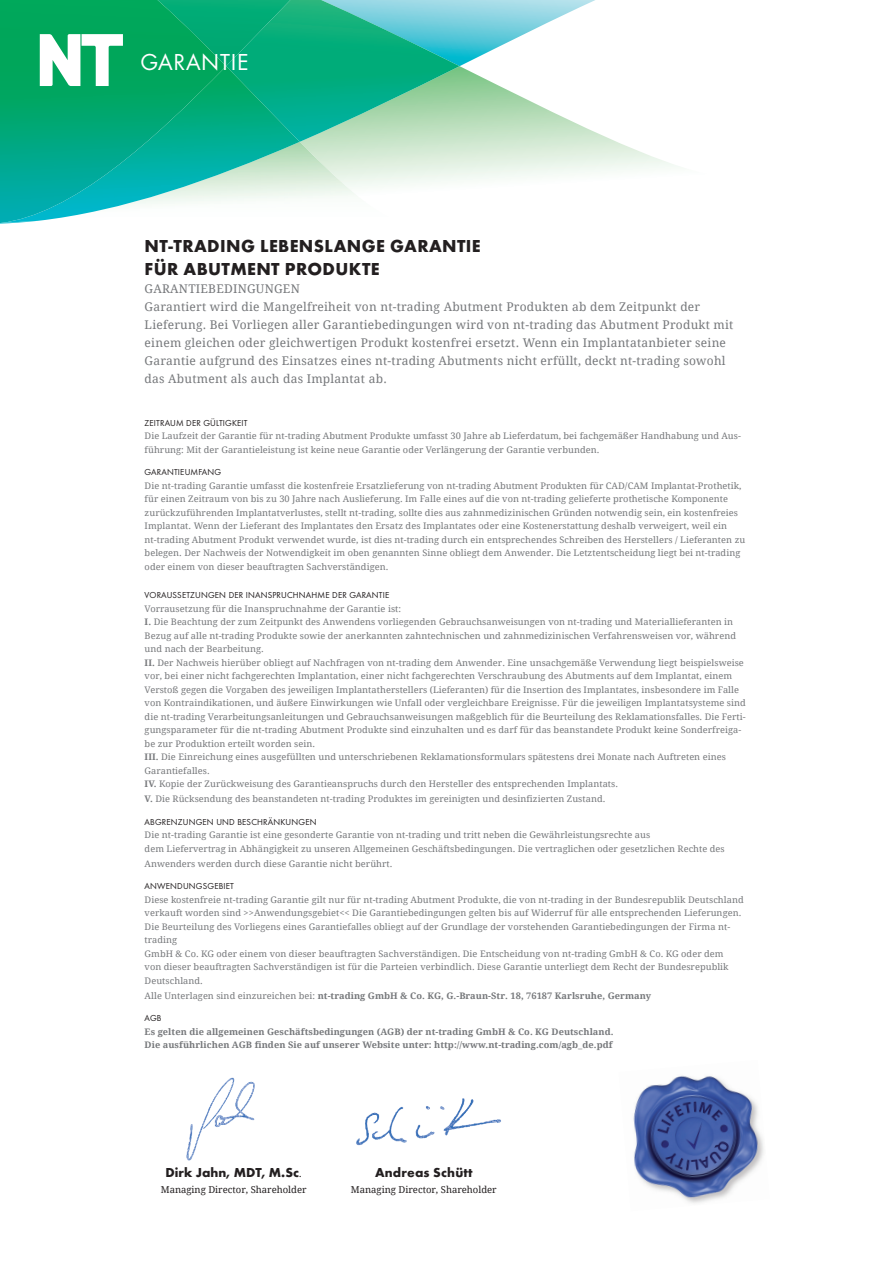
<style>
.page{position:relative;width:893px;height:1263px;background:#fff}
.page>*{position:absolute;margin:0;border:0;box-sizing:border-box;transform-origin:0 0}
.t1{font:24px "Futura Boo";letter-spacing:.03em;color:#fff}
.t2{font:700 18px/23.7px "Futura";letter-spacing:.02em;color:#231f20}
.t3{font:700 13.5px "Futura";letter-spacing:.01em;color:#231f20}
.t4{font:12px/18px "Droid Serif NT";letter-spacing:.02em;color:#76787b}
.t5{font:9.45px "Droid Serif NT";color:#231f20}
.t6{font:9px/13.5px "Droid Serif NT";letter-spacing:.005em;color:#76787b}
.t7{font:9px/13.5px "Droid Serif Bold NT";letter-spacing:.005em;color:#76787b}
.t8{font:9px "Futura Boo";letter-spacing:.02em;color:#231f20}
.s1{font-family:"Droid Serif Bold NT"}
.s2{font-family:"Droid Serif NT"}
.s3{font-family:"Futura Boo";font-weight:400}
</style>
<div class="page">
<svg style="left:460px;top:0;width:135px;height:66px"></svg>
<img style="left:290px;top:0;width:170px;height:142px">
<img style="left:226px;top:0;width:64px;height:66px">
<img style="left:226px;top:66px;width:74px;height:76px">
<svg style="left:0;top:142px;width:679px;height:82px"></svg>
<img style="left:0;top:0;width:226px;height:223px">
<img style="left:633px;top:1075px;width:131px;height:128px">
<img style="left:186px;top:1077px;width:69px;height:84px">
<img style="left:356px;top:1098px;width:145px;height:48px">
<svg style="left:40px;top:34px;width:83px;height:52px"></svg>
<h1 class="t1" style="left:140px;top:47px;width:109px">GARANTIE</h1>
<h2 class="t2" style="left:145px;top:234px;width:338px">NT-TRADING LEBENSLANGE GARANTIE<br>FÜR ABUTMENT PRODUKTE</h2>
<p class="t4" style="left:145px;top:280px;width:590px">GARANTIEBEDINGUNGEN<br>Garantiert wird die Mangelfreiheit von nt-trading Abutment Produkten ab dem Zeitpunkt der Lieferung. Bei Vorliegen aller Garantiebedingungen wird von nt-trading das Abutment Produkt mit einem gleichen oder gleichwertigen Produkt kostenfrei ersetzt. Wenn ein Implantatanbieter seine Garantie aufgrund des Einsatzes eines nt-trading Abutments nicht erfüllt, deckt nt-trading sowohl das Abutment als auch das Implantat ab.</p>
<p class="t8" style="left:145px;top:417px;width:104px">ZEITRAUM DER GÜLTIGKEIT</p>
<p class="t6" style="left:145px;top:429px;width:598px">Die Laufzeit der Garantie für nt-trading Abutment Produkte umfasst 30 Jahre ab Lieferdatum, bei fachgemäßer Handhabung und Aus&shy;führung: Mit der Garantieleistung ist keine neue Garantie oder Verlängerung der Garantie verbunden.</p>
<p class="t8" style="left:145px;top:467px;width:78px">GARANTIEUMFANG</p>
<p class="t6" style="left:145px;top:479px;width:602px">Die nt-trading Garantie umfasst die kostenfreie Ersatzlieferung von nt-trading Abutment Produkten für CAD/CAM Implantat-Prothetik, für einen Zeitraum von bis zu 30 Jahre nach Auslieferung. Im Falle eines auf die von nt-trading gelieferte prothetische Komponente zurückzuführenden Implantatverlustes, stellt nt-trading, sollte dies aus zahnmedizinischen Gründen notwendig sein, ein kostenfreies Implantat. Wenn der Lieferant des Implantates den Ersatz des Implantates oder eine Kostenerstattung deshalb verweigert, weil ein nt-trading Abutment Produkt verwendet wurde, ist dies nt-trading durch ein entsprechendes Schreiben des Herstellers / Lieferanten zu belegen. Der Nachweis der Notwendigkeit im oben genannten Sinne obliegt dem Anwender. Die Letztentscheidung liegt bei nt-trading oder einem von dieser beauftragten Sachverständigen.</p>
<p class="t8" style="left:145px;top:590px;width:246px">VORAUSSETZUNGEN DER INANSPRUCHNAHME DER GARANTIE</p>
<p class="t6" style="left:145px;top:602px;width:603px">Vorrausetzung für die Inanspruchnahme der Garantie ist:<br><span class="s1">I.</span> Die Beachtung der zum Zeitpunkt des Anwendens vorliegenden Gebrauchsanweisungen von nt-trading und Materiallieferanten in Bezug auf alle nt-trading Produkte sowie der anerkannten zahntechnischen und zahnmedizinischen Verfahrensweisen vor, während und nach der Bearbeitung.<br><span class="s1">II.</span> Der Nachweis hierüber obliegt auf Nachfragen von nt-trading dem Anwender. Eine unsachgemäße Verwendung liegt beispielsweise vor, bei einer nicht fachgerechten Implantation, einer nicht fachgerechten Verschraubung des Abutments auf dem Implantat, einem Verstoß gegen die Vorgaben des jeweiligen Implantatherstellers (Lieferanten) für die Insertion des Implantates, insbesondere im Falle von Kontraindikationen, und äußere Einwirkungen wie Unfall oder vergleichbare Ereignisse. Für die jeweiligen Implantatsysteme sind die nt-trading Verarbeitungsanleitungen und Gebrauchsanweisungen maßgeblich für die Beurteilung des Reklamationsfalles. Die Ferti&shy;gungsparameter für die nt-trading Abutment Produkte sind einzuhalten und es darf für das beanstandete Produkt keine Sonderfreiga&shy;be zur Produktion erteilt worden sein.<br><span class="s1">III.</span> Die Einreichung eines ausgefüllten und unterschriebenen Reklamationsformulars spätestens drei Monate nach Auftreten eines Garantiefalles.<br><span class="s1">IV.</span> Kopie der Zurückweisung des Garantieanspruchs durch den Hersteller des entsprechenden Implantats.</p>
<p class="t6" style="left:145px;top:792px;width:462px"><span class="s1">V.</span> Die Rücksendung des beanstandeten nt-trading Produktes im gereinigten und desinfizierten Zustand.</p>
<p class="t8" style="left:145px;top:816px;width:173px">ABGRENZUNGEN UND BESCHRÄNKUNGEN</p>
<p class="t6" style="left:145px;top:828px;width:582px">Die nt-trading Garantie ist eine gesonderte Garantie von nt-trading und tritt neben die Gewährleistungsrechte aus<br>dem Liefervertrag in Abhängigkeit zu unseren Allgemeinen Geschäftsbedingungen. Die vertraglichen oder gesetzlichen Rechte des</p>
<p class="t6" style="left:145px;top:857px;width:249px">Anwenders werden durch diese Garantie nicht berührt.</p>
<p class="t8" style="left:145px;top:881px;width:91px">ANWENDUNGSGEBIET</p>
<p class="t6" style="left:145px;top:893px;width:600px">Diese kostenfreie nt-trading Garantie gilt nur für nt-trading Abutment Produkte, die von nt-trading in der Bundesrepublik Deutschland verkauft worden sind &gt;&gt;Anwendungsgebiet&lt;&lt; Die Garantiebedingungen gelten bis auf Widerruf für alle entsprechenden Lieferungen.<br>Die Beurteilung des Vorliegens eines Garantiefalles obliegt auf der Grundlage der vorstehenden Garantiebedingungen der Firma nt&shy;trading<br>GmbH &amp; Co. KG oder einem von dieser beauftragten Sachverständigen. Die Entscheidung von nt-trading GmbH &amp; Co. KG oder dem<br>von dieser beauftragten Sachverständigen ist für die Parteien verbindlich. Diese Garantie unterliegt dem Recht der Bundesrepublik Deutschland.</p>
<p class="t7" style="left:145px;top:989px;width:508px"><span class="s2">Alle Unterlagen sind einzureichen bei:</span> nt-trading GmbH &amp; Co. KG, G.-Braun-Str. 18, 76187 Karlsruhe, Germany</p>
<p class="t8" style="left:145px;top:1013px;width:18px">AGB</p>
<p class="t7" style="left:145px;top:1025px;width:470px">Es gelten die allgemeinen Geschäftsbedingungen (AGB) der nt-trading GmbH &amp; Co. KG Deutschland.<br>Die ausführlichen AGB finden Sie auf unserer Website unter: http://www.nt-trading.com/agb_de.pdf</p>
<h3 class="t3" style="left:165px;top:1164px;width:138px">Dirk Jahn, MDT, M.Sc<span class="s3">.</span></h3>
<p class="t5" style="left:161px;top:1184px;width:147px">Managing Director, Shareholder</p>
<h3 class="t3" style="left:375px;top:1164px;width:99px">Andreas Schütt</h3>
<p class="t5" style="left:351px;top:1184px;width:147px">Managing Director, Shareholder</p>
</div>
